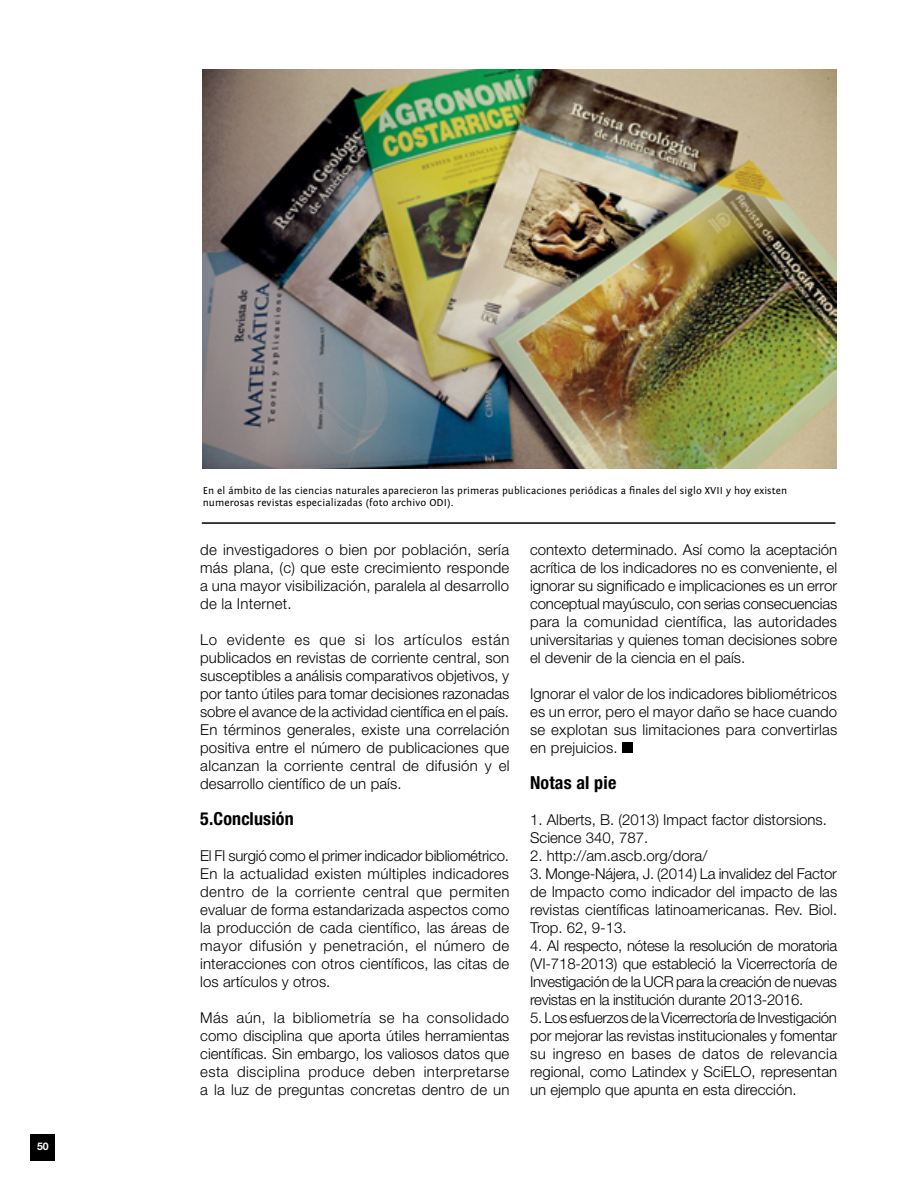
<style>
.page{position:relative;width:918px;height:1188px;background:#fff}
.page>*{position:absolute;margin:0;border:0;box-sizing:border-box;transform-origin:0 0}
.t1{font:700 condensed 18px "Helvetica Neue LT Std";letter-spacing:.01em;color:#000}
.t2{font:300 15px/18px "Helvetica Neue LT Std";letter-spacing:.005em;color:#000;text-align:justify}
.t3{font:10.5px/12px "Fontin Sans";letter-spacing:.01em;color:#000}
.t4{font:700 10.5px "Helvetica Neue LT Std";color:#fff}
</style>
<div class="page">
<div style="left:31px;top:1134px;width:24px;height:27px;background:#000"></div>
<div style="left:622px;top:742px;width:11px;height:11px;background:#000"></div>
<img style="left:202px;top:70px;width:634px;height:399px">
<hr style="left:202px;top:522px;width:633px;height:2px;background:#000">
<p class="t4" style="left:37px;top:1140px;width:13px">50</p>
<p class="t3" style="left:203px;top:485px;width:586px">En el ámbito de las ciencias naturales aparecieron las primeras publicaciones periódicas a finales del siglo XVII y hoy existen numerosas revistas especializadas (foto archivo ODI).</p>
<p class="t2" style="left:200px;top:540px;width:311px">de investigadores o bien por población, sería más plana, (c) que este crecimiento responde a una mayor visibilización, paralela al desarrollo de la Internet.</p>
<p class="t2" style="left:200px;top:630px;width:311px">Lo evidente es que si los artículos están publicados en revistas de corriente central, son susceptibles a análisis comparativos objetivos, y por tanto útiles para tomar decisiones razonadas sobre el avance de la actividad científica en el país.<br>En términos generales, existe una correlación positiva entre el número de publicaciones que alcanzan la corriente central de difusión y el desarrollo científico de un país.</p>
<p class="t1" style="left:200px;top:808px;width:95px">5.Conclusión</p>
<p class="t2" style="left:200px;top:846px;width:311px">El FI surgió como el primer indicador bibliométrico.<br>En la actualidad existen múltiples indicadores dentro de la corriente central que permiten evaluar de forma estandarizada aspectos como la producción de cada científico, las áreas de mayor difusión y penetración, el número de interacciones con otros científicos, las citas de los artículos y otros.</p>
<p class="t2" style="left:200px;top:1008px;width:311px">Más aún, la bibliometría se ha consolidado como disciplina que aporta útiles herramientas científicas. Sin embargo, los valiosos datos que esta disciplina produce deben interpretarse a la luz de preguntas concretas dentro de un</p>
<p class="t2" style="left:530px;top:540px;width:309px">contexto determinado. Así como la aceptación acrítica de los indicadores no es conveniente, el ignorar su significado e implicaciones es un error conceptual mayúsculo, con serias consecuencias para la comunidad científica, las autoridades universitarias y quienes toman decisiones sobre el devenir de la ciencia en el país.</p>
<p class="t2" style="left:530px;top:684px;width:309px">Ignorar el valor de los indicadores bibliométricos es un error, pero el mayor daño se hace cuando se explotan sus limitaciones para convertirlas en prejuicios.</p>
<p class="t1" style="left:530px;top:772px;width:88px">Notas al pie</p>
<p class="t2" style="left:530px;top:810px;width:298px">1. Alberts, B. (2013) Impact factor distorsions.<br>Science 340, 787.</p>
<p class="t2" style="left:530px;top:846px;width:179px">2. http://am.ascb.org/dora/</p>
<p class="t2" style="left:530px;top:864px;width:309px">3. Monge-Nájera, J. (2014) La invalidez del Factor de Impacto como indicador del impacto de las revistas científicas latinoamericanas. Rev. Biol.<br>Trop. 62, 9-13.</p>
<p class="t2" style="left:530px;top:936px;width:309px">4. Al respecto, nótese la resolución de moratoria (VI-718-2013) que estableció la Vicerrectoría de Investigación de la UCR para la creación de nuevas revistas en la institución durante 2013-2016.</p>
<p class="t2" style="left:530px;top:1008px;width:309px">5. Los esfuerzos de la Vicerrectoría de Investigación por mejorar las revistas institucionales y fomentar su ingreso en bases de datos de relevancia regional, como Latindex y SciELO, representan un ejemplo que apunta en esta dirección.</p>
</div>
